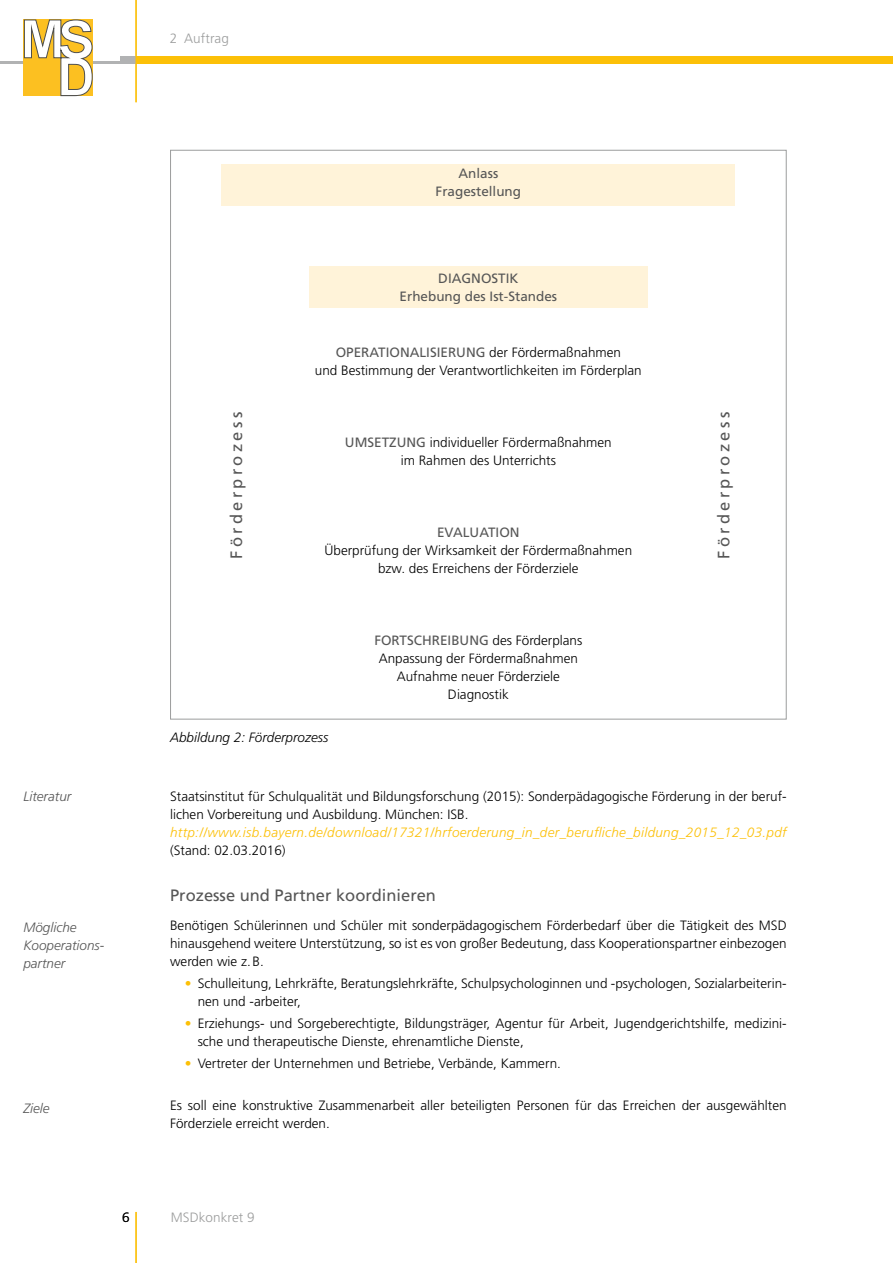
<style>
.page{position:relative;width:893px;height:1263px;background:#fff}
.page>*{position:absolute;margin:0;border:0;box-sizing:border-box;transform-origin:0 0}
.t1{font:16.5px "Frutiger LT Std";color:#565656}
.t2{font:16.5px "Frutiger LT Std";letter-spacing:.2em;color:#565656}
.t3{font:300 13.5px/18px "Frutiger LT Std";color:#000}
.t4{font:italic 300 13.5px "Frutiger LT Std";letter-spacing:.02em;color:#fcc007}
.t5{font:13.5px/18px "Frutiger LT Std";color:#565656;text-align:center}
.t6{font:italic 300 13.5px/18px "Frutiger LT Std";color:#565656}
.t7{font:italic 300 13.5px "Frutiger LT Std";color:#000}
.t8{font:300 13.5px "Frutiger LT Std";letter-spacing:.005em;color:#9c9d9d}
.s1{font-weight:400;color:#565656}
.s2{color:#fcc007}
</style>
<div class="page">
<div style="left:121px;top:56px;width:15px;height:8px;background:#b1b2b3"></div>
<hr style="left:0;top:62px;width:136px;height:2px;background:#b1b2b3">
<div style="left:136px;top:56px;width:757px;height:8px;background:#fcc007"></div>
<hr style="left:135px;top:0;width:2px;height:102px;background:#fcc007">
<hr style="left:135px;top:1212px;width:2px;height:51px;background:#fcc007">
<svg style="left:23px;top:19px;width:70px;height:77px"></svg>
<svg style="left:24px;top:20px;width:69px;height:76px"></svg>
<div style="left:222px;top:164px;width:513px;height:41px;background:#fff3d9"></div>
<div style="left:309px;top:266px;width:339px;height:42px;background:#fff3d9"></div>
<p class="t8" style="left:170px;top:31px;width:61px">2 Auftrag</p>
<p class="t6" style="left:23px;top:787px;width:49px">Literatur</p>
<p class="t6" style="left:23px;top:918px;width:83px">Mögliche<br>Kooperations&shy;partner</p>
<p class="t6" style="left:23px;top:1099px;width:28px">Ziele</p>
<p class="t5" style="left:436px;top:165px;width:87px">Anlass<br>Fragestellung</p>
<p class="t5" style="left:400px;top:270px;width:159px">DIAGNOSTIK<br>Erhebung des Ist-Standes</p>
<p class="t3" style="left:315px;top:343px;width:328px;text-align:center"><span class="s1">OPERATIONALISIERUNG</span> der Fördermaßnahmen<br>und Bestimmung der Verantwortlichkeiten im Förderplan</p>
<p class="t2" style="left:227px;top:559px;width:148px;rotate:-90deg">Förderprozess</p>
<p class="t2" style="left:714px;top:559px;width:148px;rotate:-90deg">Förderprozess</p>
<p class="t3" style="left:345px;top:433px;width:268px;text-align:center"><span class="s1">UMSETZUNG</span> individueller Fördermaßnahmen im Rahmen des Unterrichts</p>
<p class="t5" style="left:437px;top:523px;width:84px">EVALUATION</p>
<p class="t3" style="left:325px;top:541px;width:309px;text-align:center">Überprüfung der Wirksamkeit der Fördermaßnahmen bzw. des Erreichens der Förderziele</p>
<p class="t7" style="left:170px;top:729px;width:160px">Abbildung 2: Förderprozess</p>
<p class="t3" style="left:374px;top:631px;width:210px;text-align:center"><span class="s1">FORTSCHREIBUNG</span> des Förderplans<br>Anpassung der Fördermaßnahmen<br>Aufnahme neuer Förderziele<br>Diagnostik</p>
<p class="t3" style="left:170px;top:787px;width:618px">Staatsinstitut für Schulqualität und Bildungsforschung (2015): Sonderpädagogische Förderung in der beruf&shy;lichen Vorbereitung und Ausbildung. München: ISB.</p>
<p class="t4" style="left:170px;top:825px;width:618px">http://www.isb.bayern.de/download/17321/hrfoerderung_in_der_berufliche_bildung_2015_12_03.pdf</p>
<p class="t3" style="left:170px;top:841px;width:117px">(Stand: 02.03.2016)</p>
<p class="t1" style="left:170px;top:886px;width:267px">Prozesse und Partner koordinieren</p>
<p class="t3" style="left:170px;top:916px;width:618px;text-align:justify">Benötigen Schülerinnen und Schüler mit sonderpädagogischem Förderbedarf über die Tätigkeit des MSD hinausgehend weitere Unterstützung, so ist es von großer Bedeutung, dass Kooperationspartner einbezogen werden wie z.B.</p>
<p class="t3" style="left:198px;top:974px;width:590px;text-indent:-13px"><span class="s2">•</span> Schulleitung, Lehrkräfte, Beratungslehrkräfte, Schulpsychologinnen und -psychologen, Sozialarbeiterin&shy;nen und -arbeiter,</p>
<p class="t3" style="left:198px;top:1015px;width:590px;text-indent:-13px"><span class="s2">•</span> Erziehungs- und Sorgeberechtigte, Bildungsträger, Agentur für Arbeit, Jugendgerichtshilfe, medizini&shy;sche und therapeutische Dienste, ehrenamtliche Dienste,</p>
<p class="t3" style="left:185px;top:1055px;width:378px"><span class="s2">•</span> Vertreter der Unternehmen und Betriebe, Verbände, Kammern.</p>
<p class="t3" style="left:170px;top:1097px;width:618px">Es soll eine konstruktive Zusammenarbeit aller beteiligten Personen für das Erreichen der ausgewählten<br>Förderziele erreicht werden.</p>
<p class="t3" style="left:122px;top:1208px;width:9px">6</p>
<p class="t8" style="left:171px;top:1210px;width:86px">MSDkonkret 9</p>
</div>
